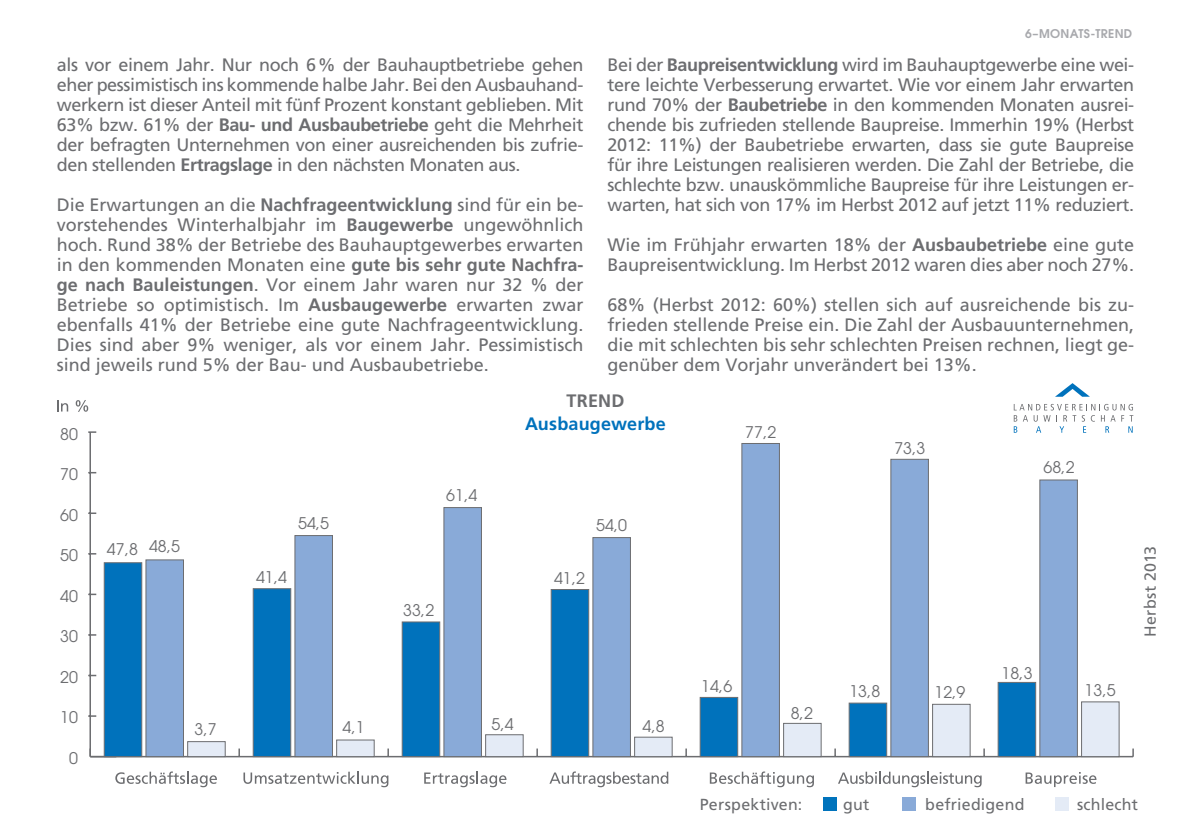
<style>
.page{position:relative;width:1191px;height:840px;background:#fff}
.page>*{position:absolute;margin:0;border:0;box-sizing:border-box;transform-origin:0 0}
.t1{font:18px/20px "Frutiger";letter-spacing:-.01em;color:#6c6d70;text-align:justify}
.t2{font:700 18px "Frutiger";letter-spacing:.01em;color:#0072bc}
.t3{font:700 18px "Frutiger";letter-spacing:.015em;color:#6c6d70}
.t4{font:16px "Avant Garde";color:#6c6d70}
.t5{font:16px "Frutiger";letter-spacing:.015em;color:#6c6d70}
.t6{font:600 12px "Avant Garde";letter-spacing:.03em;color:#a8a9ad}
.s1{font-weight:700}
</style>
<div class="page">
<svg style="left:115px;top:771px;width:102px;height:15px"></svg>
<svg style="left:243px;top:771px;width:145px;height:15px"></svg>
<svg style="left:424px;top:771px;width:82px;height:15px"></svg>
<svg style="left:549px;top:771px;width:119px;height:15px"></svg>
<svg style="left:710px;top:771px;width:104px;height:15px"></svg>
<svg style="left:838px;top:771px;width:143px;height:15px"></svg>
<svg style="left:1025px;top:772px;width:71px;height:14px"></svg>
<svg style="left:57px;top:400px;width:11px;height:11px"></svg>
<svg style="left:76px;top:400px;width:12px;height:11px"></svg>
<hr style="left:90px;top:755px;width:1043px;height:2px;background:#6c6d70">
<svg style="left:238px;top:748px;width:2px;height:8px"></svg>
<svg style="left:387px;top:748px;width:2px;height:8px"></svg>
<svg style="left:536px;top:748px;width:2px;height:8px"></svg>
<svg style="left:685px;top:748px;width:2px;height:8px"></svg>
<svg style="left:834px;top:748px;width:2px;height:8px"></svg>
<svg style="left:983px;top:748px;width:2px;height:8px"></svg>
<hr style="left:89px;top:432px;width:2px;height:324px;background:#6c6d70">
<svg style="left:88px;top:674px;width:8px;height:2px"></svg>
<div style="left:1081px;top:701px;width:38px;height:55px;background:#e4ebf6;border:1px solid #6c6d70"></div>
<div style="left:932px;top:703px;width:38px;height:53px;background:#e4ebf6;border:1px solid #6c6d70"></div>
<div style="left:783px;top:722px;width:38px;height:34px;background:#e4ebf6;border:1px solid #6c6d70"></div>
<div style="left:634px;top:736px;width:38px;height:20px;background:#e4ebf6;border:1px solid #6c6d70"></div>
<div style="left:485px;top:733px;width:38px;height:23px;background:#e4ebf6;border:1px solid #6c6d70"></div>
<div style="left:336px;top:739px;width:39px;height:17px;background:#e4ebf6;border:1px solid #6c6d70"></div>
<div style="left:187px;top:740px;width:39px;height:16px;background:#e4ebf6;border:1px solid #6c6d70"></div>
<div style="left:1039px;top:479px;width:39px;height:277px;background:#89aad8;border:1px solid #6c6d70"></div>
<div style="left:890px;top:458px;width:39px;height:298px;background:#89aad8;border:1px solid #6c6d70"></div>
<div style="left:741px;top:442px;width:39px;height:314px;background:#89aad8;border:1px solid #6c6d70"></div>
<div style="left:592px;top:536px;width:39px;height:220px;background:#89aad8;border:1px solid #6c6d70"></div>
<div style="left:443px;top:507px;width:39px;height:249px;background:#89aad8;border:1px solid #6c6d70"></div>
<div style="left:294px;top:534px;width:39px;height:222px;background:#89aad8;border:1px solid #6c6d70"></div>
<div style="left:145px;top:559px;width:39px;height:197px;background:#89aad8;border:1px solid #6c6d70"></div>
<div style="left:997px;top:681px;width:39px;height:75px;background:#0072bc;border:1px solid #6c6d70"></div>
<div style="left:848px;top:702px;width:39px;height:54px;background:#0072bc;border:1px solid #6c6d70"></div>
<div style="left:699px;top:696px;width:39px;height:60px;background:#0072bc;border:1px solid #6c6d70"></div>
<div style="left:550px;top:588px;width:39px;height:168px;background:#0072bc;border:1px solid #6c6d70"></div>
<div style="left:402px;top:621px;width:38px;height:135px;background:#0072bc;border:1px solid #6c6d70"></div>
<div style="left:253px;top:588px;width:38px;height:168px;background:#0072bc;border:1px solid #6c6d70"></div>
<div style="left:104px;top:562px;width:38px;height:194px;background:#0072bc;border:1px solid #6c6d70"></div>
<svg style="left:1056px;top:383px;width:33px;height:13px"></svg>
<svg style="left:1013px;top:403px;width:120px;height:29px"></svg>
<div style="left:823px;top:796px;width:13px;height:13px;background:#0073bc"></div>
<div style="left:902px;top:796px;width:13px;height:13px;background:#89aad8"></div>
<div style="left:1055px;top:796px;width:13px;height:13px;background:#e4ebf6"></div>
<p class="t1" style="left:57px;top:54px;width:528px">als vor einem Jahr. Nur noch 6% der Bauhauptbetriebe gehen eher pessimistisch ins kommende halbe Jahr. Bei den Ausbauhand&shy;werkern ist dieser Anteil mit fünf Prozent konstant geblieben. Mit 63% bzw. 61% der <span class="s1">Bau- und Ausbaubetriebe</span> geht die Mehrheit der befragten Unternehmen von einer ausreichenden bis zufrie&shy;den stellenden <span class="s1">Ertragslage</span> in den nächsten Monaten aus.</p>
<p class="t1" style="left:57px;top:194px;width:528px">Die Erwartungen an die <span class="s1">Nachfrageentwicklung</span> sind für ein be&shy;vorstehendes Winterhalbjahr im <span class="s1">Baugewerbe</span> ungewöhnlich hoch. Rund 38% der Betriebe des Bauhauptgewerbes erwarten in den kommenden Monaten eine <span class="s1">gute bis sehr gute Nachfra&shy;ge nach Bauleistungen</span>. Vor einem Jahr waren nur 32 % der Betriebe so optimistisch. Im <span class="s1">Ausbaugewerbe</span> erwarten zwar ebenfalls 41% der Betriebe eine gute Nachfrageentwicklung.<br>Dies sind aber 9% weniger, als vor einem Jahr. Pessimistisch sind jeweils rund 5% der Bau- und Ausbaubetriebe.</p>
<p class="t6" style="left:1025px;top:26px;width:109px">6–MONATS-TREND</p>
<p class="t1" style="left:607px;top:54px;width:528px">Bei der <span class="s1">Baupreisentwicklung</span> wird im Bauhauptgewerbe eine wei&shy;tere leichte Verbesserung erwartet. Wie vor einem Jahr erwarten rund 70% der <span class="s1">Baubetriebe</span> in den kommenden Monaten ausrei&shy;chende bis zufrieden stellende Baupreise. Immerhin 19% (Herbst 2012: 11%) der Baubetriebe erwarten, dass sie gute Baupreise für ihre Leistungen realisieren werden. Die Zahl der Betriebe, die schlechte bzw. unauskömmliche Baupreise für ihre Leistungen er&shy;warten, hat sich von 17% im Herbst 2012 auf jetzt 11% reduziert.</p>
<p class="t1" style="left:607px;top:234px;width:528px">Wie im Frühjahr erwarten 18% der <span class="s1">Ausbaubetriebe</span> eine gute<br>Baupreisentwicklung. Im Herbst 2012 waren dies aber noch 27%.</p>
<p class="t1" style="left:607px;top:294px;width:528px">68% (Herbst 2012: 60%) stellen sich auf ausreichende bis zu&shy;frieden stellende Preise ein. Die Zahl der Ausbauunternehmen, die mit schlechten bis sehr schlechten Preisen rechnen, liegt ge&shy;genüber dem Vorjahr unverändert bei 13%.</p>
<p class="t4" style="left:60px;top:424px;width:19px">80</p>
<p class="t4" style="left:60px;top:464px;width:19px">70</p>
<p class="t4" style="left:60px;top:505px;width:19px">60</p>
<p class="t4" style="left:60px;top:545px;width:19px">50</p>
<p class="t4" style="left:60px;top:586px;width:19px">40</p>
<p class="t4" style="left:60px;top:626px;width:19px">30</p>
<p class="t4" style="left:60px;top:667px;width:19px">20</p>
<p class="t4" style="left:60px;top:707px;width:19px">10</p>
<p class="t4" style="left:69px;top:748px;width:10px">0</p>
<p class="t4" style="left:107px;top:538px;width:75px">47,8 48,5</p>
<p class="t4" style="left:194px;top:719px;width:24px">3,7</p>
<p class="t4" style="left:298px;top:513px;width:33px">54,5</p>
<p class="t4" style="left:256px;top:567px;width:33px">41,4</p>
<p class="t4" style="left:446px;top:485px;width:33px">61,4</p>
<p class="t4" style="left:403px;top:600px;width:33px">33,2</p>
<p class="t3" style="left:566px;top:390px;width:60px">TREND</p>
<p class="t2" style="left:525px;top:413px;width:142px">Ausbaugewerbe</p>
<p class="t4" style="left:596px;top:515px;width:33px">54,0</p>
<p class="t4" style="left:554px;top:568px;width:33px">41,2</p>
<p class="t4" style="left:342px;top:717px;width:24px">4,1</p>
<p class="t4" style="left:491px;top:713px;width:24px">5,4</p>
<p class="t4" style="left:642px;top:715px;width:24px">4,8</p>
<p class="t4" style="left:745px;top:422px;width:33px">77,2</p>
<p class="t4" style="left:701px;top:675px;width:33px">14,6</p>
<p class="t4" style="left:790px;top:702px;width:24px">8,2</p>
<p class="t4" style="left:894px;top:438px;width:33px">73,3</p>
<p class="t4" style="left:849px;top:680px;width:33px">13,8</p>
<p class="t4" style="left:934px;top:681px;width:33px">12,9</p>
<p class="t4" style="left:1043px;top:457px;width:33px">68,2</p>
<p class="t4" style="left:1001px;top:662px;width:33px">18,3</p>
<p class="t4" style="left:1084px;top:679px;width:33px">13,5</p>
<p class="t5" style="left:1141px;top:637px;width:93px;rotate:-90deg">Herbst 2013</p>
<p class="t5" style="left:700px;top:794px;width:104px">Perspektiven:</p>
<p class="t5" style="left:843px;top:794px;width:28px">gut</p>
<p class="t5" style="left:925px;top:794px;width:101px">befriedigend</p>
<p class="t5" style="left:1077px;top:794px;width:62px">schlecht</p>
</div>
